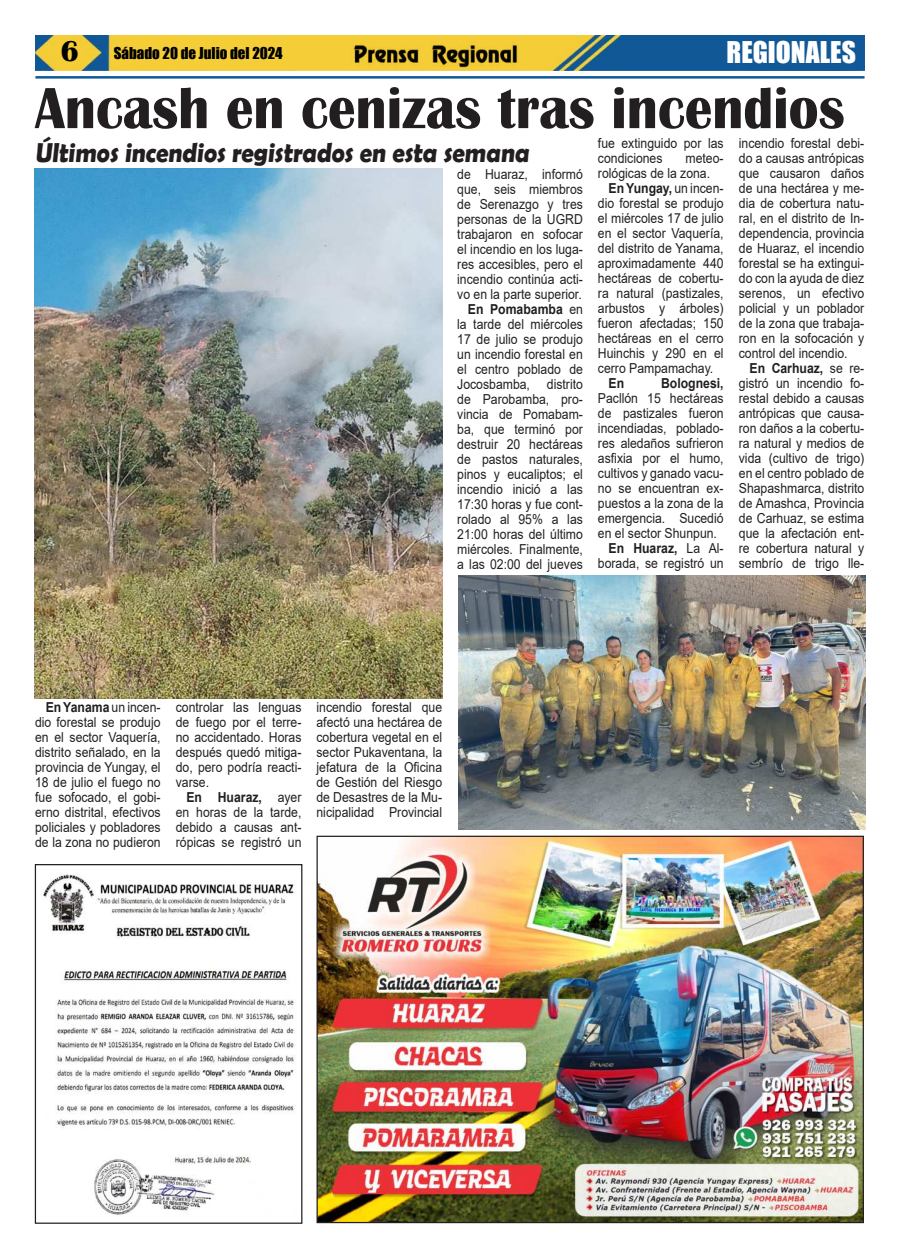
<style>
.page{position:relative;width:900px;height:1258px;background:#fff}
.page>*{position:absolute;margin:0;border:0;box-sizing:border-box;transform-origin:0 0}
.t1{font:700 60px "Britannic";color:#231f20;scale:.92 1}
.t2{font:700 27.5px "Berlin Sans FB Demi";color:#231f20;scale:.9 1}
.t3{font:27.5px "Impact";color:#fff}
.t4{font:15px "Impact";color:#000}
.t5{font:13.75px/15px "Arial";color:#231f20;text-align:justify;scale:.89 1}
.t6{font:700 13.75px "Arial";color:#231f20;scale:.89 1}
.s1{font-family:"Britannic";font-weight:700;font-size:30px}
.s2{font-weight:700}
.s3{font-weight:400}
</style>
<div class="page">
<img style="left:35px;top:35px;width:830px;height:36px">
<hr style="left:35px;top:76px;width:830px;height:3px;background:#0f5998">
<img style="left:351px;top:41px;width:169px;height:27px">
<img style="left:35px;top:169px;width:407px;height:529px">
<img style="left:319px;top:838px;width:543px;height:383px">
<img style="left:43px;top:874px;width:253px;height:341px">
<div style="left:35px;top:864px;width:267px;height:360px;border:1px solid #231f20"></div>
<img style="left:458px;top:576px;width:407px;height:253px">
<p class="t4" style="left:61px;top:45px;width:224px"><span class="s1">6</span> Sábado 20 de Julio del 2024</p>
<h2 class="t3" style="left:727px;top:37px;width:131px">REGIONALES</h2>
<h1 class="t1" style="left:35px;top:87px;width:882px">Ancash en cenizas tras incendios</h1>
<h2 class="t2" style="left:35px;top:137px;width:554px">Últimos incendios registrados en esta semana</h2>
<p class="t5" style="left:457px;top:168px;width:143px;text-align:right">de Huaraz, informó que, seis miembros de Serenazgo y tres personas de la UGRD trabajaron en sofocar el incendio en los luga&shy;res accesibles, pero el incendio continúa acti&shy;vo en la parte superior.<br><span class="s2">En Pomabamba</span> en la tarde del miércoles<br>17 de julio se produjo un incendio forestal en el centro poblado de<br>Jocosbamba, distrito de Parobamba, pro&shy;vincia de Pomabam&shy;ba, que terminó por destruir 20 hectáreas de pastos naturales, pinos y eucaliptos; el incendio inició a las<br>17:30 horas y fue cont&shy;rolado al 95% a las<br>21:00 horas del último miércoles. Finalmente, a las 02:00 del jueves</p>
<p class="t5" style="left:598px;top:137px;width:143px">fue extinguido por las condiciones</p>
<p class="t5" style="left:686px;top:152px;width:44px">meteo-</p>
<p class="t5" style="left:598px;top:167px;width:128px">rológicas de la zona.</p>
<p class="t6" style="left:609px;top:183px;width:131px">En Yungay, <span class="s3">un incen-</span></p>
<p class="t5" style="left:598px;top:197px;width:143px">dio forestal se produjo</p>
<p class="t5" style="left:598px;top:212px;width:143px">el miércoles 17 de julio</p>
<p class="t5" style="left:598px;top:227px;width:143px">en el sector Vaquería,</p>
<p class="t5" style="left:598px;top:242px;width:143px">del distrito de Yanama,</p>
<p class="t5" style="left:598px;top:257px;width:143px">aproximadamente 440</p>
<p class="t5" style="left:598px;top:272px;width:143px">hectáreas de cobertu-</p>
<p class="t5" style="left:598px;top:287px;width:143px">ra natural (pastizales,</p>
<p class="t5" style="left:598px;top:302px;width:143px">arbustos y árboles)</p>
<p class="t5" style="left:598px;top:317px;width:143px">fueron afectadas; 150</p>
<p class="t5" style="left:598px;top:332px;width:143px">hectáreas en el cerro</p>
<p class="t5" style="left:598px;top:347px;width:143px">Huinchis y 290 en el</p>
<p class="t5" style="left:598px;top:362px;width:131px">cerro Pampamachay.</p>
<p class="t6" style="left:609px;top:378px;width:19px">En</p>
<p class="t6" style="left:661px;top:378px;width:72px">Bolognesi,</p>
<p class="t5" style="left:598px;top:392px;width:143px">Pacllón 15 hectáreas</p>
<p class="t5" style="left:598px;top:407px;width:143px">de pastizales fueron</p>
<p class="t5" style="left:598px;top:422px;width:143px">incendiadas, poblado-</p>
<p class="t5" style="left:598px;top:437px;width:143px">res aledaños sufrieron</p>
<p class="t5" style="left:598px;top:451px;width:143px">as昀椀xia por el humo,</p>
<p class="t5" style="left:598px;top:467px;width:143px">cultivos y ganado vacu-</p>
<p class="t5" style="left:598px;top:482px;width:143px">no se encuentran ex-</p>
<p class="t5" style="left:598px;top:497px;width:143px">puestos a la zona de la</p>
<p class="t5" style="left:598px;top:512px;width:143px">emergencia. Sucedió</p>
<p class="t5" style="left:598px;top:527px;width:135px">en el sector Shunpun.</p>
<p class="t6" style="left:609px;top:543px;width:131px">En Huaraz, <span class="s3">La Al-</span></p>
<p class="t5" style="left:598px;top:557px;width:143px">borada, se registró un</p>
<p class="t5" style="left:739px;top:137px;width:142px">incendio forestal debi&shy;do a causas antrópicas que causaron daños de una hectárea y me&shy;dia de cobertura natu&shy;ral, en el distrito de In&shy;dependencia, provincia de Huaraz, el incendio forestal se ha extingui&shy;do con la ayuda de diez serenos, un efectivo policial y un poblador de la zona que trabaja&shy;ron en la sofocación y control del incendio.</p>
<p class="t5" style="left:739px;top:362px;width:142px;text-indent:11px"><span class="s2">En Carhuaz,</span> se re&shy;gistró un incendio fo&shy;restal debido a causas antrópicas que causa&shy;ron daños a la cobertu&shy;ra natural y medios de vida (cultivo de trigo) en el centro poblado de Shapashmarca, distrito de Amashca, Provincia de Carhuaz, se estima que la afectación ent&shy;re cobertura natural y sembrío de trigo lle-</p>
<p class="t5" style="left:35px;top:701px;width:143px;text-indent:11px"><span class="s2">En Yanama</span> un incen&shy;dio forestal se produjo en el sector Vaquería, distrito señalado, en la provincia de Yungay, el 18 de julio el fuego no fue sofocado, el gobi&shy;erno distrital, efectivos policiales y pobladores de la zona no pudieron</p>
<p class="t5" style="left:176px;top:701px;width:143px">controlar las lenguas de fuego por el terre&shy;no accidentado. Horas después quedó mitiga&shy;do, pero podría reacti&shy;varse.</p>
<p class="t5" style="left:176px;top:791px;width:143px;text-indent:11px"><span class="s2">En Huaraz,</span> ayer en horas de la tarde, debido a causas ant&shy;rópicas se registró un</p>
<p class="t5" style="left:317px;top:701px;width:143px">incendio forestal que afectó una hectárea de cobertura vegetal en el sector Pukaventana, la jefatura de la O昀椀cina de Gestión del Riesgo de Desastres de la Mu&shy;nicipalidad Provincial</p>
</div>
